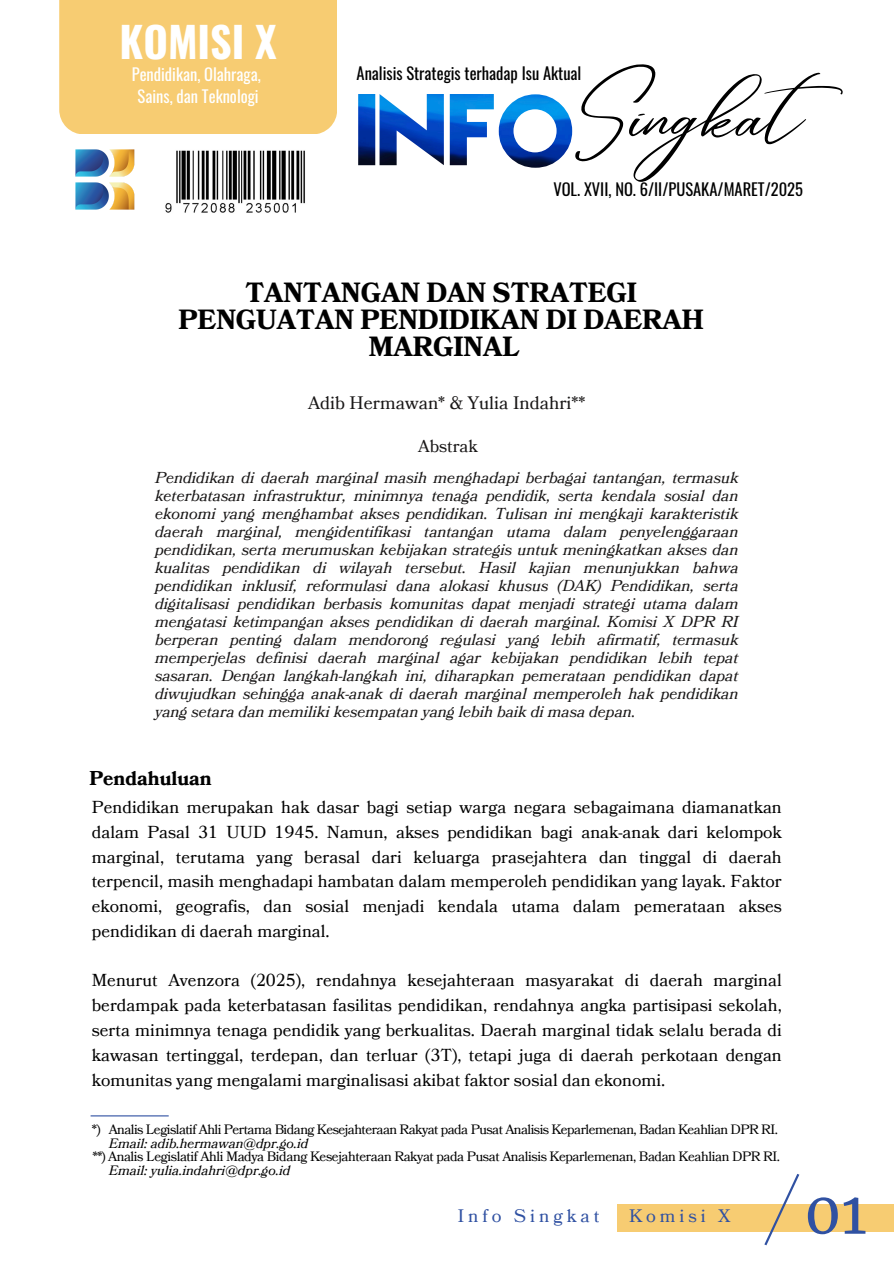
<style>
.page{position:relative;width:894px;height:1264px;background:#fff}
.page>*{position:absolute;margin:0;border:0;box-sizing:border-box;transform-origin:0 0}
.t1{font:100 92.7px "Vanyla 4 F Unicase";color:#3051a2}
.t2{font:77.55px "Andasia";color:#000}
.t3{font:57.6px "Merriweather";color:#3051a2}
.t4{font:700 42px "Oswald";color:#fff}
.t5{font:700 27px/27px "Bookmania";color:#000;text-align:center}
.t6{font:700 19.5px "Bookmania";color:#000}
.t7{font:18px "Bookmania";color:#191717}
.t8{font:18px "Bookmania";letter-spacing:.22em;color:#3051a2}
.t9{font:17.25px/24.8px "Bookmania";color:#000;text-align:justify}
.t10{font:17.25px "Bookmania";color:#191717}
.t11{font:16.5px "Oswald";color:#000}
.t12{font:16.5px "Oswald";color:#fff}
.t13{font:italic 15.75px/18px "Bookmania";color:#191717;text-align:justify}
.t14{font:13.5px "Bookmania";letter-spacing:-.04em;color:#000}
.t15{font:italic 13.5px "Bookmania";color:#000}
.s1{font-style:italic}
</style>
<div class="page">
<div style="left:616px;top:1203px;width:277px;height:27px;background:#f7cc72"></div>
<hr style="left:91px;top:1115px;width:78px;height:1px;background:#3051a2">
<div style="left:59px;top:0;width:278px;height:134px;background:#f7cc72"></div>
<img style="left:165px;top:150px;width:140px;height:63px">
<img style="left:75px;top:149px;width:60px;height:61px">
<img style="left:358px;top:94px;width:214px;height:74px">
<div style="left:513px;top:109px;width:43px;height:43px;background:#fff;border-radius:50%"></div>
<p class="t4" style="left:119px;top:9px;width:159px">KOMISI X</p>
<p class="t12" style="left:132px;top:61px;width:131px">Pendidikan, Olahraga,</p>
<p class="t12" style="left:138px;top:83px;width:122px">Sains, dan Teknologi</p>
<h2 class="t2" style="left:572px;top:56px;width:278px">Singkat</h2>
<p class="t11" style="left:356px;top:61px;width:226px">Analisis Strategis terhadap Isu Aktual</p>
<p class="t11" style="left:553px;top:176px;width:251px">VOL. XVII, NO. 6/II/PUSAKA/MARET/2025</p>
<p class="t5" style="left:178px;top:280px;width:527px">TANTANGAN DAN STRATEGI<br>PENGUATAN PENDIDIKAN DI DAERAH<br>MARGINAL</p>
<p class="t7" style="left:308px;top:390px;width:279px">Adib Hermawan* &amp; Yulia Indahri**</p>
<p class="t10" style="left:418px;top:435px;width:61px">Abstrak</p>
<h2 class="t13" style="left:155px;top:469px;width:584px">Pendidikan di daerah marginal masih menghadapi berbagai tantangan, termasuk keterbatasan infrastruktur, minimnya tenaga pendidik, serta kendala sosial dan ekonomi yang menghambat akses pendidikan. Tulisan ini mengkaji karakteristik daerah marginal, mengidentifikasi tantangan utama dalam penyelenggaraan pendidikan, serta merumuskan kebijakan strategis untuk meningkatkan akses dan kualitas pendidikan di wilayah tersebut. Hasil kajian menunjukkan bahwa pendidikan inklusif, reformulasi dana alokasi khusus (DAK) Pendidikan, serta digitalisasi pendidikan berbasis komunitas dapat menjadi strategi utama dalam mengatasi ketimpangan akses pendidikan di daerah marginal. Komisi X DPR RI berperan penting dalam mendorong regulasi yang lebih afirmatif, termasuk memperjelas definisi daerah marginal agar kebijakan pendidikan lebih tepat sasaran. Dengan langkah-langkah ini, diharapkan pemerataan pendidikan dapat diwujudkan sehingga anak-anak di daerah marginal memperoleh hak pendidikan yang setara dan memiliki kesempatan yang lebih baik di masa depan.</h2>
<h6 class="t6" style="left:89px;top:765px;width:124px">Pendahuluan</h6>
<h3 class="t9" style="left:92px;top:795px;width:691px">Pendidikan merupakan hak dasar bagi setiap warga negara sebagaimana diamanatkan dalam Pasal 31 UUD 1945. Namun, akses pendidikan bagi anak-anak dari kelompok marginal, terutama yang berasal dari keluarga prasejahtera dan tinggal di daerah terpencil, masih menghadapi hambatan dalam memperoleh pendidikan yang layak. Faktor ekonomi, geografis, dan sosial menjadi kendala utama dalam pemerataan akses pendidikan di daerah marginal.</h3>
<h5 class="t9" style="left:92px;top:968px;width:691px">Menurut Avenzora (2025), rendahnya kesejahteraan masyarakat di daerah marginal berdampak pada keterbatasan fasilitas pendidikan, rendahnya angka partisipasi sekolah, serta minimnya tenaga pendidik yang berkualitas. Daerah marginal tidak selalu berada di kawasan tertinggal, terdepan, dan terluar (3T), tetapi juga di daerah perkotaan dengan komunitas yang mengalami marginalisasi akibat faktor sosial dan ekonomi.</h5>
<p class="t14" style="left:92px;top:1120px;width:687px">*) Analis Legislatif Ahli Pertama Bidang Kesejahteraan Rakyat pada Pusat Analisis Keparlemenan, Badan Keahlian DPR RI.</p>
<p class="t15" style="left:109px;top:1134px;width:201px">Email: adib.hermawan@dpr.go.id</p>
<p class="t14" style="left:92px;top:1147px;width:689px"><span class="s1">**</span>) Analis Legislatif Ahli Madya Bidang Kesejahteraan Rakyat pada Pusat Analisis Keparlemenan, Badan Keahlian DPR RI.</p>
<p class="t15" style="left:109px;top:1161px;width:183px">Email: yulia.indahri@dpr.go.id</p>
<p class="t1" style="left:764px;top:1166px;width:36px">/</p>
<h4 class="t8" style="left:457px;top:1203px;width:143px">Info Singkat</h4>
<h4 class="t8" style="left:628px;top:1203px;width:103px">Komisi X</h4>
<p class="t3" style="left:804px;top:1176px;width:64px">01</p>
</div>
